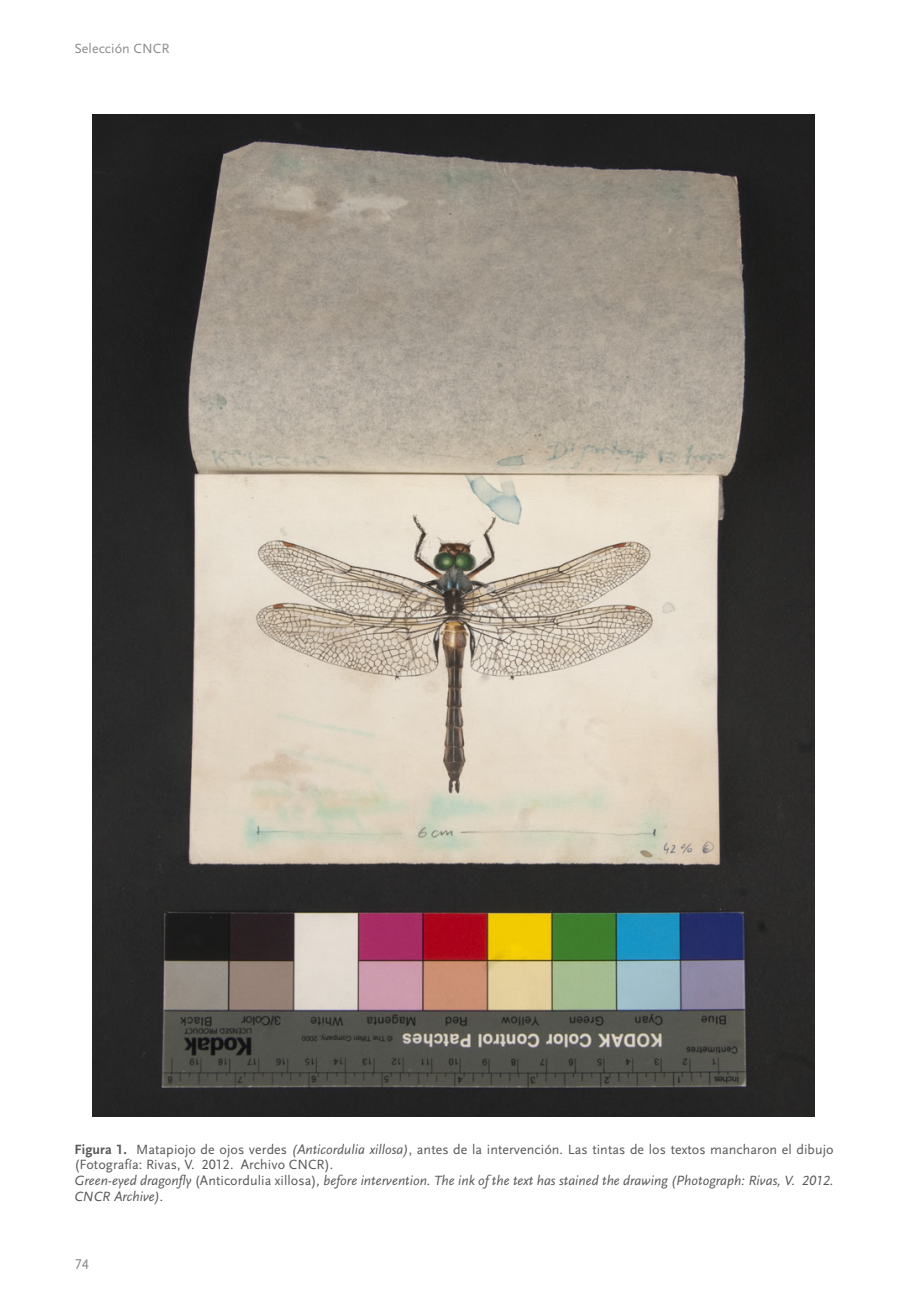
<style>
.page{position:relative;width:918px;height:1315px;background:#fff}
.page>*{position:absolute;margin:0;border:0;box-sizing:border-box;transform-origin:0 0}
.t1{font:14.88px "Scala Sans Regular LF";color:#8a8c8f}
.t2{font:14px/15.8px "Scala Sans Regular LF";letter-spacing:.005em;color:#57585a}
.t3{font:14px/15.8px "Scala Sans Regular LF Italic";letter-spacing:.005em;color:#57585a}
.t4{font:14px "Scala Sans Regular LF";letter-spacing:.005em;color:#8a8c8f}
.s1{font-family:"Scala Sans Bold LF"}
.s2{font-family:"Scala Sans Regular LF Italic"}
.s3{font-family:"Scala Sans Regular LF"}
</style>
<div class="page">
<img style="left:92px;top:114px;width:723px;height:1002px">
<p class="t4" style="left:74px;top:41px;width:97px">Selección CNCR</p>
<p class="t2" style="left:74px;top:1141px;width:760px"><span class="s1">Figura 1.</span> Matapiojo de ojos verdes <span class="s2">(Anticordulia xillosa)</span>, antes de la intervención. Las tintas de los textos mancharon el dibujo (Fotografía: Rivas, V. 2012. Archivo CNCR).</p>
<p class="t3" style="left:74px;top:1173px;width:760px">Green-eyed dragonfly <span class="s3">(Anticordulia xillosa)</span>, before intervention. The ink of the text has stained the drawing (Photograph: Rivas, V. 2012.<br>CNCR Archive).</p>
<p class="t1" style="left:74px;top:1255px;width:16px">74</p>
</div>
